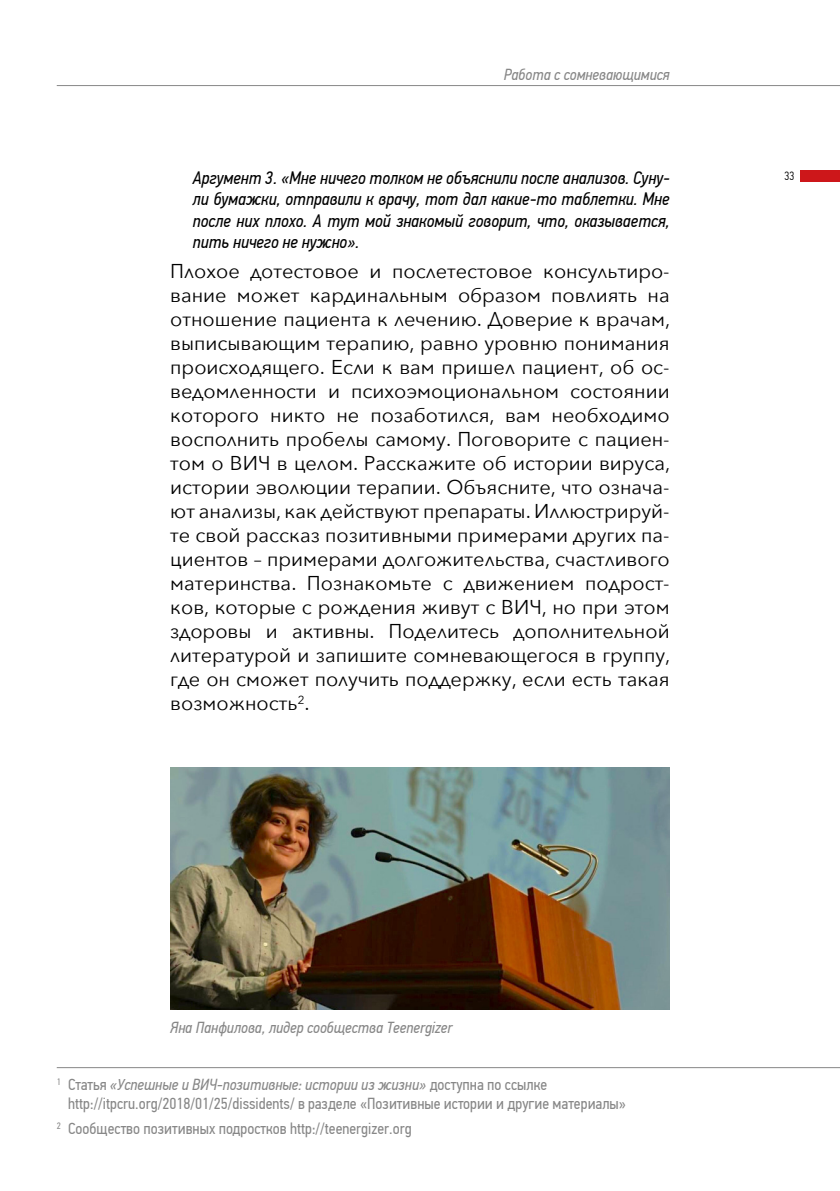
<style>
.page{position:relative;width:840px;height:1191px;background:#fff}
.page>*{position:absolute;margin:0;border:0;box-sizing:border-box;transform-origin:0 0}
.t1{font:20px/24px "Avenir Next";color:#000;text-align:justify}
.t2{font:italic 18px/21.6px "PF Din Text Cond Pro";color:#000;text-align:justify}
.t3{font:16px/19.2px "PF Din Text Cond Pro";color:#878787}
.t4{font:italic 16px "PF Din Text Cond Pro";color:#878787}
.t5{font:300 12px "PF Din Text Cond Pro";color:#000}
.s1{font-style:italic}
</style>
<div class="page">
<div style="left:799px;top:170px;width:40px;height:11px;background:#cd171a"></div>
<hr style="left:57px;top:85px;width:782px;height:1px;background:#878787">
<hr style="left:57px;top:1067px;width:782px;height:1px;background:#878787">
<img style="left:170px;top:767px;width:499px;height:242px">
<p class="t4" style="left:503px;top:65px;width:167px">Работа с сомневающимися</p>
<p class="t2" style="left:193px;top:167px;width:478px">Аргумент 3. «Мне ничего толком не объяснили после анализов. Суну&shy;ли бумажки, отправили к врачу, тот дал какие-то таблетки. Мне после них плохо. А тут мой знакомый говорит, что, оказывается, пить ничего не нужно».</p>
<p class="t1" style="left:170px;top:258px;width:501px">Плохое дотестовое и послетестовое консультиро&shy;вание может кардинальным образом повлиять на отношение пациента к лечению. Доверие к врачам, выписывающим терапию, равно уровню понимания происходящего. Если к вам пришел пациент, об ос&shy;ведомленности и психоэмоциональном состоянии которого никто не позаботился, вам необходимо восполнить пробелы самому. Поговорите с пациен&shy;том о ВИЧ в целом. Расскажите об истории вируса, истории эволюции терапии. Объясните, что означа&shy;ют анализы, как действуют препараты. Иллюстрируй&shy;те свой рассказ позитивными примерами других па&shy;циентов – примерами долгожительства, счастливого материнства. Познакомьте с движением подрост&shy;ков, которые с рождения живут с ВИЧ, но при этом здоровы и активны. Поделитесь дополнительной литературой и запишите сомневающегося в группу, где он сможет получить поддержку, если есть такая возможность<sup>2</sup>.</p>
<p class="t5" style="left:784px;top:169px;width:12px">33</p>
<p class="t4" style="left:170px;top:1018px;width:283px">Яна Панфилова, лидер сообщества Teenergizer</p>
<p class="t3" style="left:68px;top:1075px;width:559px;text-indent:-11px"><sup>1</sup> Статья <span class="s1">«Успешные и ВИЧ-позитивные: истории из жизни»</span> доступна по ссылке http://itpcru.org/2018/01/25/dissidents/ в разделе «Позитивные истории и другие материалы»</p>
<p class="t3" style="left:57px;top:1119px;width:356px"><sup>2</sup> Сообщество позитивных подростков http://teenergizer.org</p>
</div>
